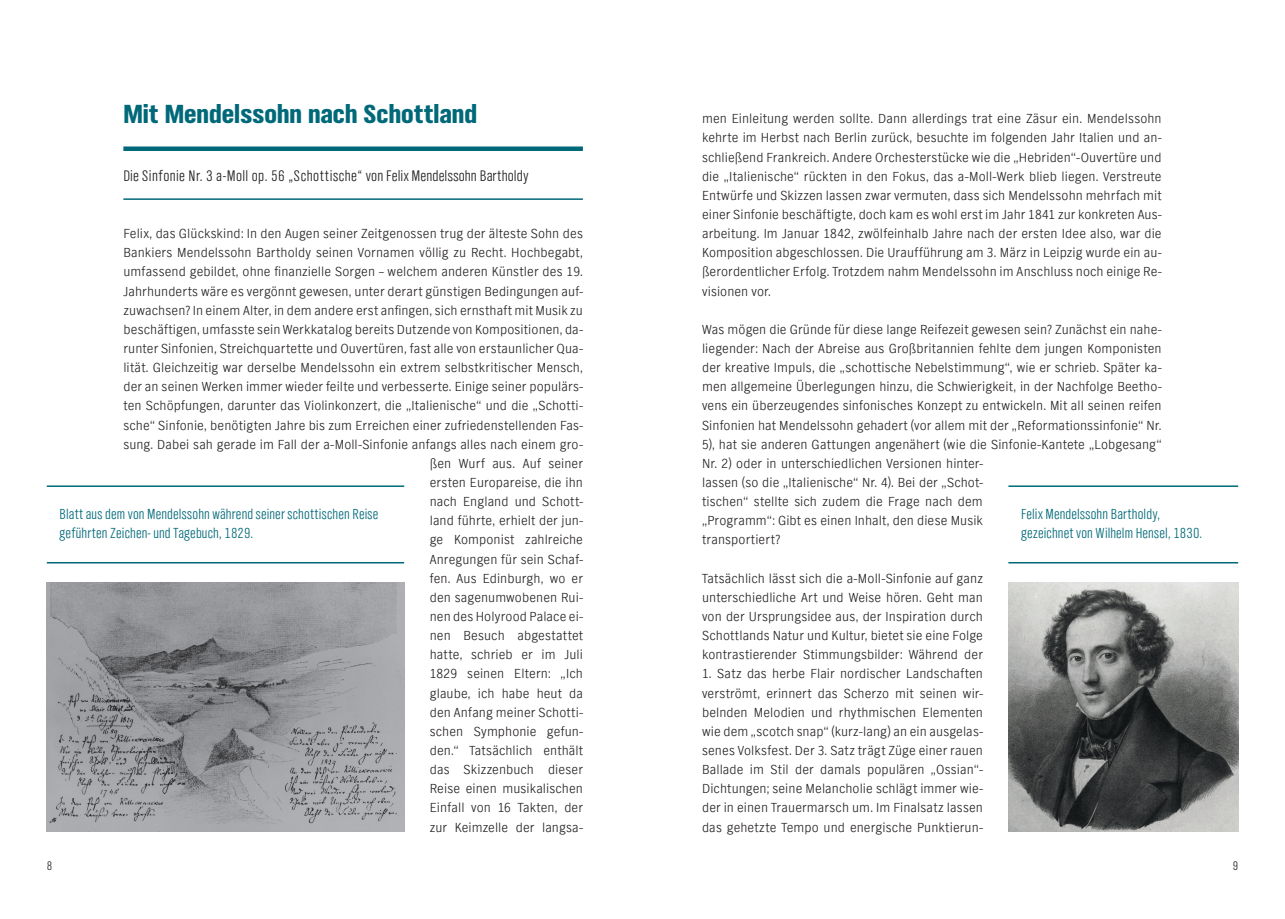
<style>
.page{position:relative;width:1285px;height:919px;background:#fff}
.page>*{position:absolute;margin:0;border:0;box-sizing:border-box;transform-origin:0 0}
.t1{font:900 27px "NDR Sans Cond";color:#006979}
.t2{font:300 15.75px "NDR Sans Cond";letter-spacing:.02em;color:#231f20}
.t3{font:300 15px/19.2px "NDR Sans Cond";letter-spacing:.01em;color:#006979}
.t4{font:300 13.5px/19.2px "NDR Sans";letter-spacing:.01em;color:#231f20;text-align:justify}
.t5{font:300 12.75px "NDR Sans Cond";color:#231f20}
</style>
<div class="page">
<div style="left:123px;top:146px;width:460px;height:5px;background:#006979"></div>
<hr style="left:123px;top:198px;width:460px;height:2px;background:#006979">
<img style="left:47px;top:582px;width:357px;height:249px">
<hr style="left:47px;top:485px;width:357px;height:2px;background:#006979">
<hr style="left:47px;top:562px;width:357px;height:1px;background:#006979">
<img style="left:1008px;top:582px;width:229px;height:249px">
<hr style="left:1008px;top:485px;width:229px;height:2px;background:#006979">
<hr style="left:1008px;top:562px;width:229px;height:1px;background:#006979">
<h1 class="t1" style="left:123px;top:97px;width:355px">Mit Mendelssohn nach Schottland</h1>
<p class="t4" style="left:702px;top:109px;width:461px">men Einleitung werden sollte. Dann allerdings trat eine Zäsur ein. Mendelssohn kehrte im Herbst nach Berlin zurück, besuchte im folgenden Jahr Italien und an&shy;schließend Frankreich. Andere Orchesterstücke wie die „Hebriden“-Ouvertüre und die „Italienische“ rückten in den Fokus, das a-Moll-Werk blieb liegen. Verstreute Entwürfe und Skizzen lassen zwar vermuten, dass sich Mendelssohn mehrfach mit einer Sinfonie beschäftigte, doch kam es wohl erst im Jahr 1841 zur konkreten Aus&shy;arbeitung. Im Januar 1842, zwölfeinhalb Jahre nach der ersten Idee also, war die Komposition abgeschlossen. Die Uraufführung am 3. März in Leipzig wurde ein au&shy;ßerordentlicher Erfolg. Trotzdem nahm Mendelssohn im Anschluss noch einige Re&shy;visionen vor.</p>
<p class="t4" style="left:702px;top:319px;width:461px;text-align:left">Was mögen die Gründe für diese lange Reifezeit gewesen sein? Zunächst ein nahe&shy;liegender: Nach der Abreise aus Großbritannien fehlte dem jungen Komponisten der kreative Impuls, die „schottische Nebelstimmung“, wie er schrieb. Später ka&shy;men allgemeine Überlegungen hinzu, die Schwierigkeit, in der Nachfolge Beetho&shy;vens ein überzeugendes sinfonisches Konzept zu entwickeln. Mit all seinen reifen Sinfonien hat Mendelssohn gehadert (vor allem mit der „Reformationssinfonie“ Nr.<br>5), hat sie anderen Gattungen angenähert (wie die Sinfonie-Kantete „Lobgesang“ Nr. 2) oder in unterschiedlichen Versionen hinter-<br>lassen (so die „Italienische“ Nr. 4). Bei der „Schot-<br>tischen“ stellte sich zudem die Frage nach dem<br>„Programm“: Gibt es einen Inhalt, den diese Musik<br>transportiert?</p>
<p class="t4" style="left:702px;top:568px;width:282px">Tatsächlich lässt sich die a-Moll-Sinfonie auf ganz unterschiedliche Art und Weise hören. Geht man von der Ursprungsidee aus, der Inspiration durch Schottlands Natur und Kultur, bietet sie eine Folge kontrastierender Stimmungsbilder: Während der</p>
<p class="t4" style="left:702px;top:664px;width:282px">1. Satz das herbe Flair nordischer Landschaften verströmt, erinnert das Scherzo mit seinen wir&shy;belnden Melodien und rhythmischen Elementen wie dem „scotch snap“ (kurz-lang) an ein ausgelas&shy;senes Volksfest. Der 3. Satz trägt Züge einer rauen Ballade im Stil der damals populären „Ossian“- Dichtungen; seine Melancholie schlägt immer wie&shy;der in einen Trauermarsch um. Im Finalsatz lassen das gehetzte Tempo und energische Punktierun-</p>
<p class="t2" style="left:123px;top:166px;width:407px">Die Sinfonie Nr. 3 a-Moll op. 56 „Schottische“ von Felix Mendelssohn Bartholdy</p>
<p class="t4" style="left:123px;top:224px;width:461px;text-align:right">Felix, das Glückskind: In den Augen seiner Zeitgenossen trug der älteste Sohn des Bankiers Mendelssohn Bartholdy seinen Vornamen völlig zu Recht. Hochbegabt, umfassend gebildet, ohne finanzielle Sorgen – welchem anderen Künstler des 19.<br>Jahrhunderts wäre es vergönnt gewesen, unter derart günstigen Bedingungen auf&shy;zuwachsen? In einem Alter, in dem andere erst anfingen, sich ernsthaft mit Musik zu beschäftigen, umfasste sein Werkkatalog bereits Dutzende von Kompositionen, da&shy;runter Sinfonien, Streichquartette und Ouvertüren, fast alle von erstaunlicher Qua&shy;lität. Gleichzeitig war derselbe Mendelssohn ein extrem selbstkritischer Mensch, der an seinen Werken immer wieder feilte und verbesserte. Einige seiner populärs&shy;ten Schöpfungen, darunter das Violinkonzert, die „Italienische“ und die „Schotti&shy;sche“ Sinfonie, benötigten Jahre bis zum Erreichen einer zufriedenstellenden Fas&shy;sung. Dabei sah gerade im Fall der a-Moll-Sinfonie anfangs alles nach einem gro&shy;ßen Wurf aus. Auf seiner<br>ersten Europareise, die ihn<br>nach England und Schott-<br>land führte, erhielt der jun-<br>ge Komponist zahlreiche<br>Anregungen für sein Schaf-<br>fen. Aus Edinburgh, wo er<br>den sagenumwobenen Rui-<br>nen des Holyrood Palace ei-<br>nen Besuch abgestattet<br>hatte, schrieb er im Juli<br>1829 seinen Eltern: „Ich<br>glaube, ich habe heut da<br>den Anfang meiner Schotti-<br>schen Symphonie gefun-<br>den.“ Tatsächlich enthält<br>das Skizzenbuch dieser<br>Reise einen musikalischen<br>Einfall von 16 Takten, der<br>zur Keimzelle der langsa-</p>
<p class="t3" style="left:60px;top:504px;width:320px">Blatt aus dem von Mendelssohn während seiner schottischen Reise geführten Zeichen- und Tagebuch, 1829.</p>
<p class="t3" style="left:1020px;top:504px;width:182px">Felix Mendelssohn Bartholdy, gezeichnet von Wilhelm Hensel, 1830.</p>
<p class="t5" style="left:47px;top:857px;width:7px">8</p>
<p class="t5" style="left:1232px;top:857px;width:7px">9</p>
</div>
